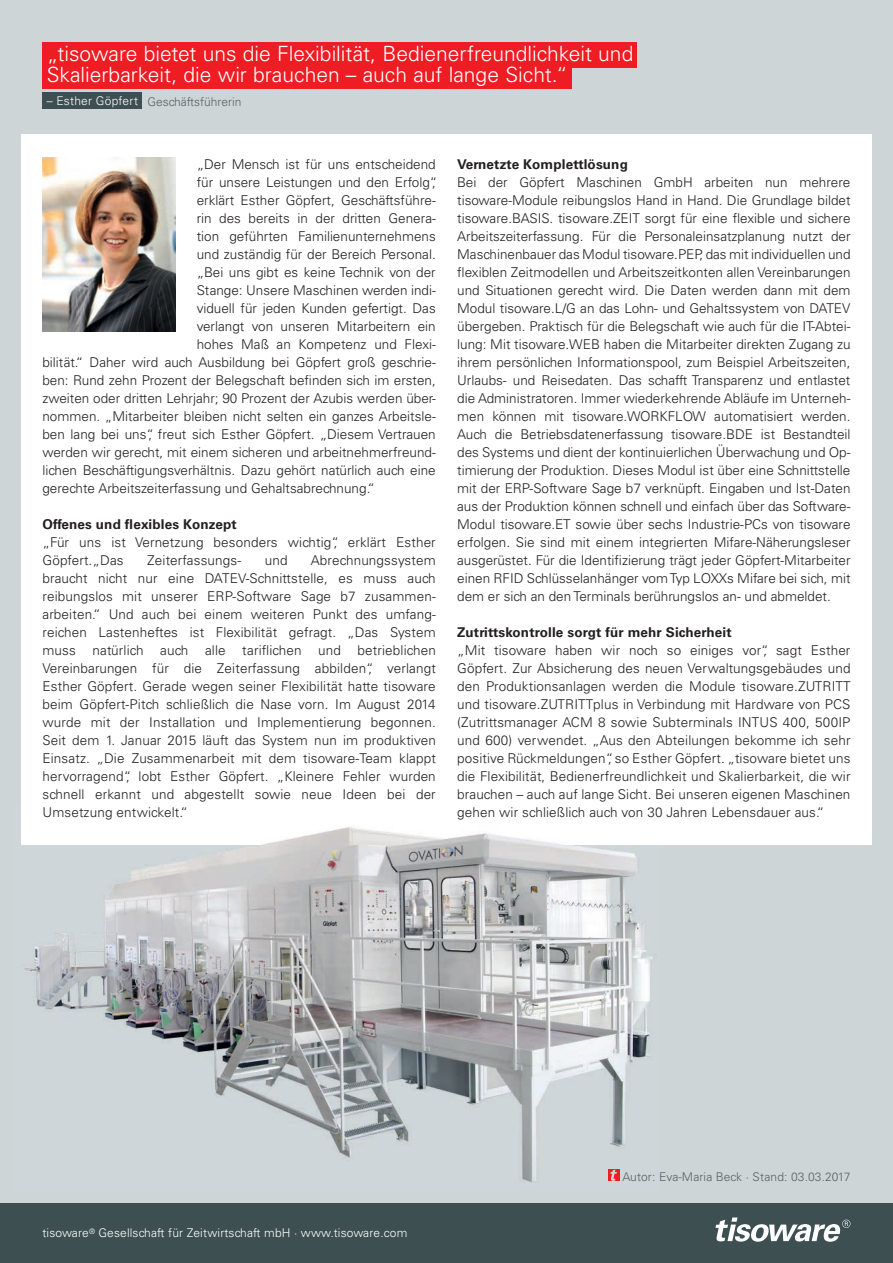
<style>
.page{position:relative;width:893px;height:1263px;background:#cdd5d7}
.page>*{position:absolute;margin:0;border:0;box-sizing:border-box;transform-origin:0 0}
.t1{font:300 21px/21px "Univers LT Std";color:#fff}
.t2{font:300 13.5px/18px "Univers LT Std";color:#231f20;text-align:justify}
.t3{font:700 13.5px "Univers LT Std";letter-spacing:.01em;color:#231f20}
.t4{font:300 12px "Univers LT Std";letter-spacing:.01em;color:#576065}
.t5{font:300 12px "Univers LT Std";letter-spacing:.01em;color:#fff}
.s1{color:#fff}
</style>
<div class="page">
<div style="left:21px;top:134px;width:851px;height:710px;background:#fff"></div>
<img style="left:21px;top:844px;width:639px;height:339px">
<img style="left:265px;top:827px;width:295px;height:17px">
<img style="left:43px;top:157px;width:132px;height:175px">
<div style="left:43px;top:42px;width:594px;height:25px;background:#ee1d23"></div>
<div style="left:43px;top:63px;width:529px;height:25px;background:#ee1d23"></div>
<div style="left:43px;top:92px;width:99px;height:17px;background:#3d4f51"></div>
<div style="left:608px;top:1169px;width:11px;height:11px;background:#ee1d23"></div>
<svg style="left:610px;top:1169px;width:7px;height:12px"></svg>
<div style="left:0;top:1203px;width:893px;height:60px;background:#3d4f51"></div>
<svg style="left:715px;top:1217px;width:135px;height:25px"></svg>
<h1 class="t1" style="left:47px;top:43px;width:588px">„tisoware bietet uns die Flexibilität, Bedienerfreundlichkeit und<br>Skalierbarkeit, die wir brauchen – auch auf lange Sicht.“</h1>
<p class="t4" style="left:47px;top:95px;width:196px"><span class="s1">– Esther Göpfert</span> Geschäftsführerin</p>
<p class="t2" style="left:197px;top:155px;width:241px">„Der Mensch ist für uns entscheidend</p>
<p class="t2" style="left:197px;top:173px;width:242px">für unsere Leistungen und den Erfolg“,</p>
<p class="t2" style="left:197px;top:191px;width:241px">erklärt Esther Göpfert, Geschäftsführe-</p>
<p class="t2" style="left:197px;top:209px;width:241px">rin des bereits in der dritten Genera-</p>
<p class="t2" style="left:197px;top:227px;width:241px">tion geführten Familienunternehmens</p>
<p class="t2" style="left:197px;top:245px;width:241px">und zuständig für der Bereich Personal.</p>
<p class="t2" style="left:197px;top:263px;width:241px">„Bei uns gibt es keine Technik von der</p>
<p class="t2" style="left:197px;top:281px;width:241px">Stange: Unsere Maschinen werden indi-</p>
<p class="t2" style="left:197px;top:299px;width:241px">viduell für jeden Kunden gefertigt. Das</p>
<p class="t2" style="left:197px;top:317px;width:241px">verlangt von unseren Mitarbeitern ein</p>
<p class="t2" style="left:197px;top:335px;width:241px">hohes Maß an Kompetenz und Flexi-</p>
<p class="t2" style="left:42px;top:353px;width:395px">bilität.“ Daher wird auch Ausbildung bei Göpfert groß geschrie-</p>
<p class="t2" style="left:42px;top:371px;width:395px">ben: Rund zehn Prozent der Belegschaft befinden sich im ersten,</p>
<p class="t2" style="left:42px;top:389px;width:395px">zweiten oder dritten Lehrjahr; 90 Prozent der Azubis werden über-</p>
<p class="t2" style="left:42px;top:407px;width:395px">nommen. „Mitarbeiter bleiben nicht selten ein ganzes Arbeitsle-</p>
<p class="t2" style="left:42px;top:425px;width:395px">ben lang bei uns“, freut sich Esther Göpfert. „Diesem Vertrauen</p>
<p class="t2" style="left:42px;top:443px;width:395px">werden wir gerecht, mit einem sicheren und arbeitnehmerfreund-</p>
<p class="t2" style="left:42px;top:461px;width:395px">lichen Beschäftigungsverhältnis. Dazu gehört natürlich auch eine</p>
<p class="t2" style="left:42px;top:479px;width:334px">gerechte Arbeitszeiterfassung und Gehaltsabrechnung.“</p>
<p class="t3" style="left:42px;top:516px;width:196px">Offenes und flexibles Konzept</p>
<p class="t2" style="left:42px;top:533px;width:395px">„Für uns ist Vernetzung besonders wichtig“, erklärt Esther<br>Göpfert.„Das</p>
<p class="t2" style="left:147px;top:551px;width:95px">Zeiterfassungs-</p>
<p class="t2" style="left:265px;top:551px;width:24px">und</p>
<p class="t2" style="left:42px;top:551px;width:395px;text-indent:268px">Abrechnungssystem braucht nicht nur eine DATEV-Schnittstelle, es muss auch reibungslos mit unserer ERP-Software Sage b7 zusammen&shy;arbeiten.“ Und auch bei einem weiteren Punkt des umfang&shy;reichen Lastenheftes ist Flexibilität gefragt. „Das System muss natürlich auch alle tariflichen und betrieblichen Vereinbarungen für die Zeiterfassung abbilden“, verlangt Esther Göpfert. Gerade wegen seiner Flexibilität hatte tisoware beim Göpfert-Pitch schließlich die Nase vorn. Im August 2014 wurde mit der Installation und Implementierung begonnen.<br>Seit dem 1. Januar 2015 läuft das System nun im produktiven Einsatz. „Die Zusammenarbeit mit dem tisoware-Team klappt hervorragend“, lobt Esther Göpfert. „Kleinere Fehler wurden schnell erkannt und abgestellt sowie neue Ideen bei der Umsetzung entwickelt.“</p>
<p class="t3" style="left:457px;top:156px;width:172px">Vernetzte Komplettlösung</p>
<p class="t2" style="left:457px;top:173px;width:395px">Bei der Göpfert Maschinen GmbH arbeiten nun mehrere tisoware-Module reibungslos Hand in Hand. Die Grundlage bildet tisoware.BASIS. tisoware.ZEIT sorgt für eine flexible und sichere Arbeitszeiterfassung. Für die Personaleinsatzplanung nutzt der Maschinenbauer das Modul tisoware.PEP, das mit individuellen und flexiblen Zeitmodellen und Arbeitszeitkonten allen Vereinbarungen und Situationen gerecht wird. Die Daten werden dann mit dem Modul tisoware.L/G an das Lohn- und Gehaltssystem von DATEV übergeben. Praktisch für die Belegschaft wie auch für die IT-Abtei&shy;lung: Mit tisoware.WEB haben die Mitarbeiter direkten Zugang zu ihrem persönlichen Informationspool, zum Beispiel Arbeitszeiten, Urlaubs- und Reisedaten. Das schafft Transparenz und entlastet die Administratoren. Immer wiederkehrende Abläufe im Unterneh&shy;men können mit tisoware.WORKFLOW automatisiert werden.<br>Auch die Betriebsdatenerfassung tisoware.BDE ist Bestandteil des Systems und dient der kontinuierlichen Überwachung und Op&shy;timierung der Produktion. Dieses Modul ist über eine Schnittstelle mit der ERP-Software Sage b7 verknüpft. Eingaben und Ist-Daten aus der Produktion können schnell und einfach über das Software-Modul tisoware.ET sowie über sechs Industrie-PCs von tisoware erfolgen. Sie sind mit einem integrierten Mifare-Näherungsleser ausgerüstet. Für die Identifizierung trägt jeder Göpfert-Mitarbeiter einen RFID Schlüsselanhänger vom Typ LOXXs Mifare bei sich, mit dem er sich an den Terminals berührungslos an- und abmeldet.</p>
<p class="t3" style="left:457px;top:624px;width:276px">Zutrittskontrolle sorgt für mehr Sicherheit</p>
<p class="t2" style="left:457px;top:641px;width:395px">„Mit tisoware haben wir noch so einiges vor“, sagt Esther Göpfert. Zur Absicherung des neuen Verwaltungsgebäudes und den Produktionsanlagen werden die Module tisoware.ZUTRITT und tisoware.ZUTRITTplus in Verbindung mit Hardware von PCS (Zutrittsmanager ACM 8 sowie Subterminals INTUS 400, 500IP und 600) verwendet. „Aus den Abteilungen bekomme ich sehr positive Rückmeldungen“, so Esther Göpfert. „tisoware bietet uns die Flexibilität, Bedienerfreundlichkeit und Skalierbarkeit, die wir brauchen – auch auf lange Sicht. Bei unseren eigenen Maschinen gehen wir schließlich auch von 30 Jahren Lebensdauer aus.“</p>
<p class="t5" style="left:43px;top:1226px;width:366px">tisoware<sup>®</sup> Gesellschaft für Zeitwirtschaft mbH · www.tisoware.com</p>
<p class="t4" style="left:622px;top:1169px;width:230px">Autor: Eva-Maria Beck ∙ Stand: 03.03.2017</p>
</div>
